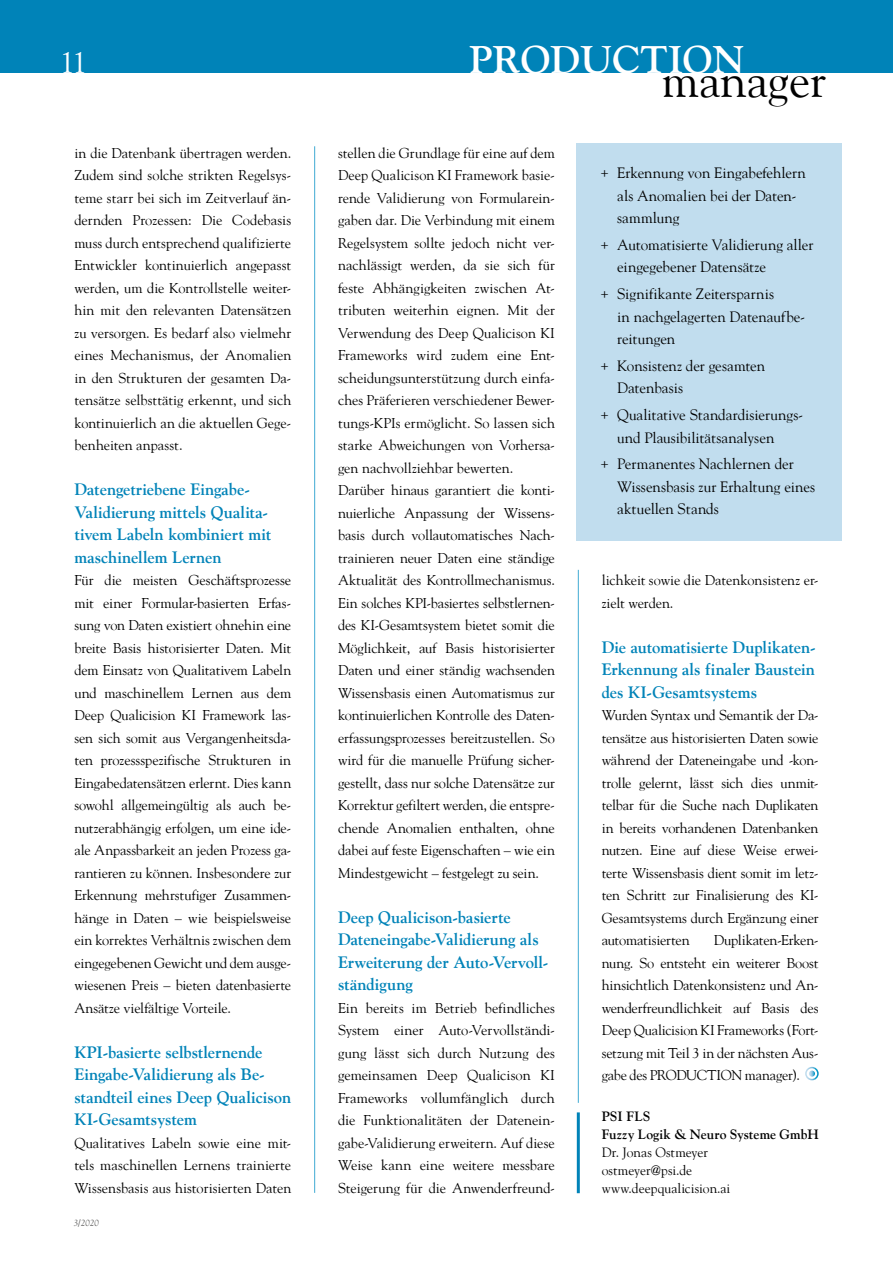
<style>
.page{position:relative;width:893px;height:1263px;background:#fff}
.page>*{position:absolute;margin:0;border:0;box-sizing:border-box;transform-origin:0 0}
.t1{font:47.7px "Goudy";color:#000}
.t2{font:700 38.4px "Goudy";color:#fff}
.t3{font:30px "Goudy";color:#fff}
.t4{font:700 16.5px/22.5px "Goudy";color:#0083b8}
.t5{font:15px/22.5px "Goudy";color:#000}
.t6{font:14.25px/22.5px "Goudy";letter-spacing:-.005em;color:#000;text-align:justify}
.t7{font:13.5px/18px "Goudy";color:#000}
.t8{font:700 13.5px/18px "Goudy";letter-spacing:.005em;color:#000}
.t9{font:italic 9px "Goudy";color:#565655}
</style>
<div class="page">
<div style="left:0;top:0;width:893px;height:72px;background:#0083b8"></div>
<hr style="left:314px;top:146px;width:1px;height:1047px;background:#40aad3">
<hr style="left:578px;top:570px;width:1px;height:533px;background:#40aad3">
<hr style="left:577px;top:1112px;width:3px;height:81px;background:#0083b8">
<div style="left:577px;top:143px;width:265px;height:397px;background:#c1ddee"></div>
<div style="left:805px;top:1067px;width:14px;height:13px;border:2px solid #fff;border-radius:50%"></div>
<svg style="left:809px;top:1070px;width:6px;height:7px"></svg>
<h3 class="t3" style="left:60px;top:44px;width:29px">11</h3>
<p class="t6" style="left:74px;top:141px;width:218px">in die Datenbank übertragen werden.<br>Zudem sind solche strikten Regelsys&shy;teme starr bei sich im Zeitverlauf än&shy;dernden Prozessen: Die Codebasis muss durch entsprechend qualifizierte Entwickler kontinuierlich angepasst werden, um die Kontrollstelle weiter&shy;hin mit den relevanten Datensätzen zu versorgen. Es bedarf also vielmehr eines Mechanismus, der Anomalien in den Strukturen der gesamten Da&shy;tensätze selbsttätig erkennt, und sich kontinuierlich an die aktuellen Gege&shy;benheiten anpasst.</p>
<p class="t4" style="left:74px;top:478px;width:198px">Datengetriebene Eingabe-<br>Validierung mittels Qualita&shy;tivem Labeln kombiniert mit maschinellem Lernen</p>
<p class="t6" style="left:74px;top:569px;width:218px">Für die meisten Geschäftsprozesse mit einer Formular-basierten Erfas&shy;sung von Daten existiert ohnehin eine breite Basis historisierter Daten. Mit dem Einsatz von Qualitativem Labeln und maschinellem Lernen aus dem Deep Qualicision KI Framework las&shy;sen sich somit aus Vergangenheitsda&shy;ten prozessspezifische Strukturen in Eingabedatensätzen erlernt. Dies kann sowohl allgemeingültig als auch be&shy;nutzerabhängig erfolgen, um eine ide&shy;ale Anpassbarkeit an jeden Prozess ga&shy;rantieren zu können. Insbesondere zur Erkennung mehrstufiger Zusammen&shy;hänge in Daten – wie beispielsweise ein korrektes Verhältnis zwischen dem eingegebenen Gewicht und dem ausge&shy;wiesenen Preis – bieten datenbasierte Ansätze vielfältige Vorteile.</p>
<p class="t4" style="left:74px;top:1041px;width:218px">KPI-basierte selbstlernende<br>Eingabe-Validierung als Be&shy;standteil eines Deep Qualicison<br>KI-Gesamtsystem</p>
<p class="t6" style="left:74px;top:1131px;width:218px">Qualitatives Labeln sowie eine mit&shy;tels maschinellen Lernens trainierte Wissensbasis aus historisierten Daten</p>
<p class="t9" style="left:74px;top:1218px;width:27px">3/2020</p>
<h2 class="t2" style="left:469px;top:37px;width:277px">PRODUCTION</h2>
<h1 class="t1" style="left:662px;top:51px;width:166px">manager</h1>
<p class="t6" style="left:338px;top:141px;width:218px;text-align:left">stellen die Grundlage für eine auf dem Deep Qualicison KI Framework basie&shy;rende Validierung von Formularein&shy;gaben dar. Die Verbindung mit einem Regelsystem sollte jedoch nicht ver&shy;nachlässigt werden, da sie sich für feste Abhängigkeiten zwischen At&shy;tributen weiterhin eignen. Mit der Verwendung des Deep Qualicison KI Frameworks wird zudem eine Ent&shy;scheidungsunterstützung durch einfa&shy;ches Präferieren verschiedener Bewer&shy;tungs-KPIs ermöglicht. So lassen sich starke Abweichungen von Vorhersa&shy;gen nachvollziehbar bewerten.<br>Darüber hinaus garantiert die konti&shy;nuierliche Anpassung der Wissens&shy;basis durch vollautomatisches Nach&shy;trainieren neuer Daten eine ständige Aktualität des Kontrollmechanismus.<br>Ein solches KPI-basiertes selbstlernen&shy;des KI-Gesamtsystem bietet somit die Möglichkeit, auf Basis historisierter Daten und einer ständig wachsenden Wissensbasis einen Automatismus zur kontinuierlichen Kontrolle des Daten&shy;erfassungsprozesses bereitzustellen. So wird für die manuelle Prüfung sicher&shy;gestellt, dass nur solche Datensätze zur Korrektur gefiltert werden, die entspre&shy;chende Anomalien enthalten, ohne dabei auf feste Eigenschaften – wie ein Mindestgewicht – festgelegt zu sein.</p>
<p class="t4" style="left:338px;top:906px;width:212px">Deep Qualicison-basierte<br>Dateneingabe-Validierung als<br>Erweiterung der Auto-Vervoll&shy;ständigung</p>
<p class="t6" style="left:338px;top:996px;width:218px">Ein bereits im Betrieb befindliches System einer Auto-Vervollständi&shy;gung lässt sich durch Nutzung des gemeinsamen Deep Qualicison KI Frameworks vollumfänglich durch die Funktionalitäten der Datenein&shy;gabe-Validierung erweitern. Auf diese Weise kann eine weitere messbare Steigerung für die Anwenderfreund-</p>
<p class="t5" style="left:617px;top:161px;width:190px;text-indent:-17px">+ Erkennung von Eingabefehlern als Anomalien bei der Daten&shy;sammlung</p>
<p class="t5" style="left:617px;top:233px;width:198px;text-indent:-17px">+ Automatisierte Validierung aller eingegebener Datensätze</p>
<p class="t5" style="left:617px;top:282px;width:190px;text-indent:-17px">+ Signifikante Zeitersparnis<br>in nachgelagerten Datenaufbe&shy;reitungen</p>
<p class="t5" style="left:617px;top:354px;width:150px;text-indent:-17px">+ Konsistenz der gesamten<br>Datenbasis</p>
<p class="t5" style="left:617px;top:403px;width:188px;text-indent:-17px">+ Qualitative Standardisierungs&shy;und Plausibilitätsanalysen</p>
<p class="t5" style="left:617px;top:453px;width:199px;text-indent:-17px">+ Permanentes Nachlernen der<br>Wissensbasis zur Erhaltung eines aktuellen Stands</p>
<p class="t6" style="left:602px;top:569px;width:218px">lichkeit sowie die Datenkonsistenz er&shy;zielt werden.</p>
<p class="t4" style="left:602px;top:636px;width:215px;text-align:justify">Die automatisierte Duplikaten-Erkennung als finaler Baustein des KI-Gesamtsystems</p>
<p class="t6" style="left:602px;top:704px;width:218px">Wurden Syntax und Semantik der Da&shy;tensätze aus historisierten Daten sowie während der Dateneingabe und -kon&shy;trolle gelernt, lässt sich dies unmit&shy;telbar für die Suche nach Duplikaten in bereits vorhandenen Datenbanken nutzen. Eine auf diese Weise erwei&shy;terte Wissensbasis dient somit im letz&shy;ten Schritt zur Finalisierung des KI-Gesamtsystems durch Ergänzung einer automatisierten</p>
<p class="t6" style="left:602px;top:929px;width:218px;text-indent:112px">Duplikaten-Erken&shy;nung. So entsteht ein weiterer Boost hinsichtlich Datenkonsistenz und An&shy;wenderfreundlichkeit auf Basis des Deep Qualicision KI Frameworks (Fort&shy;setzung mit Teil 3 in der nächsten Aus&shy;gabe des PRODUCTION manager).</p>
<p class="t8" style="left:602px;top:1107px;width:218px">PSI FLS<br>Fuzzy Logik &amp; Neuro Systeme GmbH</p>
<p class="t7" style="left:602px;top:1143px;width:130px">Dr. Jonas Ostmeyer ostmeyer@psi.de www.deepqualicision.ai</p>
</div>
